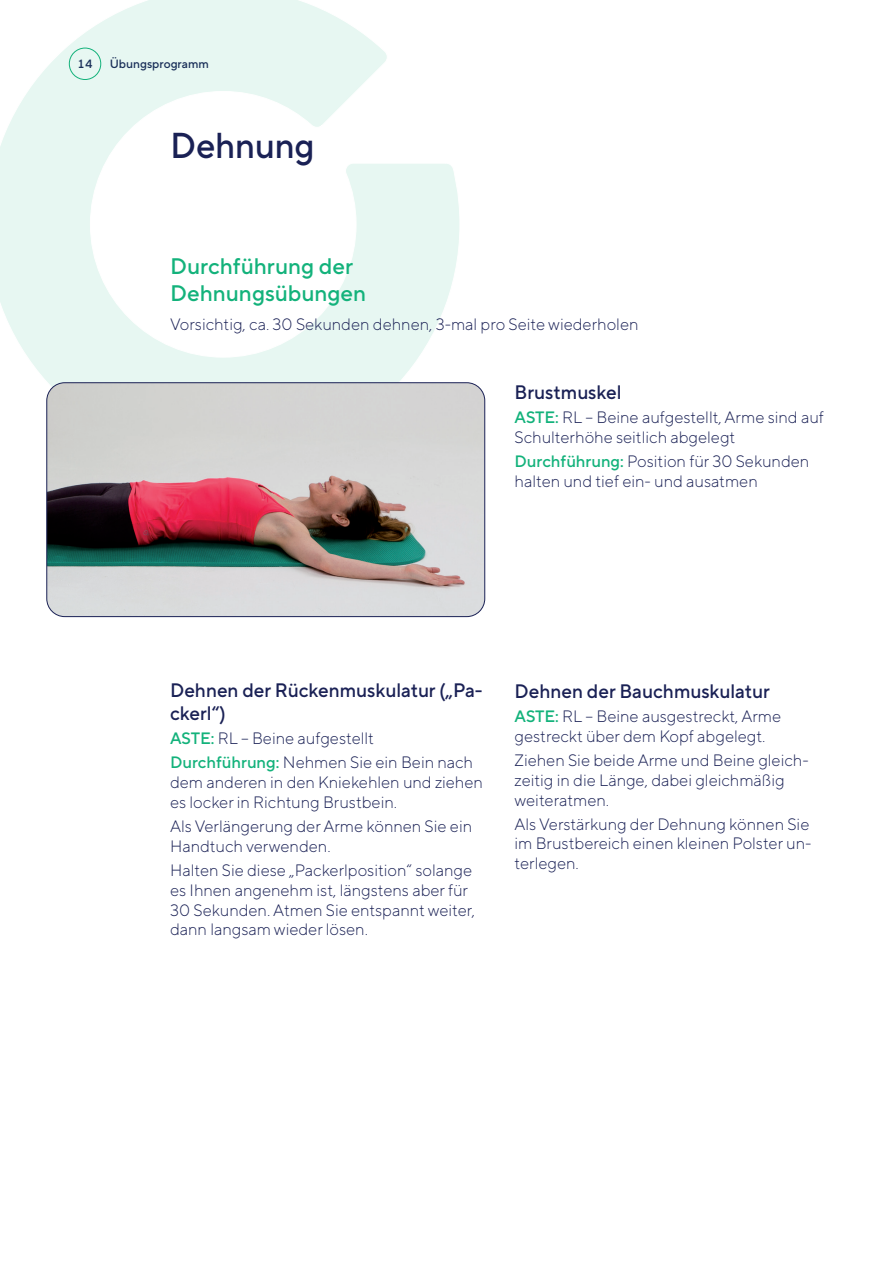
<style>
.page{position:relative;width:893px;height:1263px;background:#fff}
.page>*{position:absolute;margin:0;border:0;box-sizing:border-box;transform-origin:0 0}
.t1{font:500 36px "TT Norms Pro";letter-spacing:-.005em;color:#1a2155;scale:.96 1}
.t2{font:500 22.5px/27px "TT Norms Pro";color:#13b27b}
.t3{font:500 19.5px/23.4px "TT Norms Pro";color:#1a2155}
.t4{font:300 16.5px/19.8px "TT Norms Pro";color:#1a2155}
.t5{font:500 12px "TT Norms Pro";color:#1a2155}
.s1{font-weight:500;color:#13b27b}
</style>
<div class="page">
<svg style="left:0;top:0;width:460px;height:383px"></svg>
<img style="left:48px;top:383px;width:437px;height:234px">
<div style="left:46px;top:382px;width:439px;height:235px;border:1px solid #1a2155;border-radius:18px"></div>
<p class="t5" style="left:77px;top:56px;width:17px">14</p>
<p class="t5" style="left:110px;top:56px;width:101px">Übungsprogramm</p>
<h1 class="t1" style="left:170px;top:122px;width:152px">Dehnung</h1>
<h2 class="t2" style="left:170px;top:252px;width:198px">Durchführung der<br>Dehnungsübungen</h2>
<p class="t4" style="left:170px;top:313px;width:470px">Vorsichtig, ca. 30 Sekunden dehnen, 3-mal pro Seite wiederholen</p>
<p class="t3" style="left:514px;top:380px;width:108px">Brustmuskel</p>
<p class="t4" style="left:514px;top:407px;width:311px"><span class="s1">ASTE:</span> RL – Beine aufgestellt, Arme sind auf<br>Schulterhöhe seitlich abgelegt</p>
<p class="t4" style="left:514px;top:451px;width:296px"><span class="s1">Durchführung:</span> Position für 30 Sekunden halten und tief ein- und ausatmen</p>
<p class="t3" style="left:170px;top:678px;width:314px">Dehnen der Rückenmuskulatur („Pa&shy;ckerl“)</p>
<p class="t4" style="left:170px;top:726px;width:305px;line-height:24px"><span class="s1">ASTE:</span> RL – Beine aufgestellt<br><span class="s1">Durchführung:</span> Nehmen Sie ein Bein nach</p>
<p class="t4" style="left:170px;top:772px;width:314px">dem anderen in den Kniekehlen und ziehen es locker in Richtung Brustbein.</p>
<p class="t4" style="left:170px;top:816px;width:304px">Als Verlängerung der Arme können Sie ein<br>Handtuch verwenden.</p>
<p class="t4" style="left:170px;top:860px;width:306px">Halten Sie diese „Packerlposition“ solange es Ihnen angenehm ist, längstens aber für 30 Sekunden. Atmen Sie entspannt weiter, dann langsam wieder lösen.</p>
<p class="t3" style="left:514px;top:679px;width:257px">Dehnen der Bauchmuskulatur</p>
<p class="t4" style="left:514px;top:706px;width:268px"><span class="s1">ASTE:</span> RL – Beine ausgestreckt, Arme gestreckt über dem Kopf abgelegt.</p>
<p class="t4" style="left:514px;top:750px;width:296px">Ziehen Sie beide Arme und Beine gleich&shy;zeitig in die Länge, dabei gleichmäßig weiteratmen.</p>
<p class="t4" style="left:514px;top:813px;width:298px">Als Verstärkung der Dehnung können Sie im Brustbereich einen kleinen Polster un&shy;terlegen.</p>
</div>
